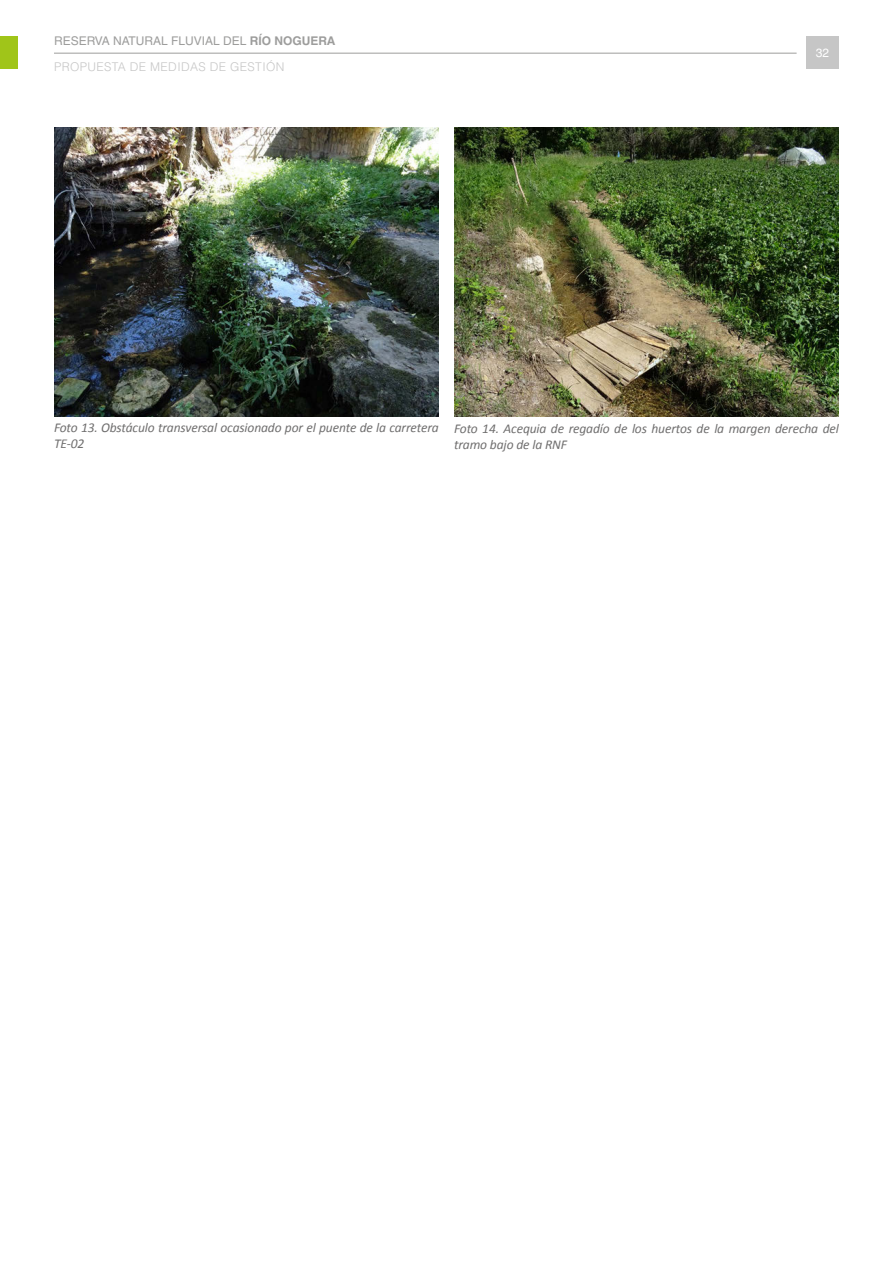
<style>
.page{position:relative;width:893px;height:1263px;background:#fff}
.page>*{position:absolute;margin:0;border:0;box-sizing:border-box;transform-origin:0 0}
.Pie{font:italic 13.5px/16.2px "Calibri";letter-spacing:-.01em;color:#706f6f}
.t1{font:300 12px/26px "Helvetica LT Std";letter-spacing:.03em;color:#c6c6c6}
.t2{font:12px "Helvetica LT Std";color:#fff}
.s1{font-weight:400;color:#9d9d9c}
.s2{font-weight:700;color:#9d9d9c}
</style>
<div class="page">
<hr style="left:54px;top:53px;width:743px;height:1px;background:#9d9d9c">
<div style="left:0;top:36px;width:18px;height:33px;background:#a0c519"></div>
<div style="left:806px;top:36px;width:33px;height:33px;background:#c6c6c6"></div>
<img style="left:54px;top:128px;width:385px;height:288px">
<img style="left:454px;top:128px;width:385px;height:288px">
<p class="t1" style="left:54px;top:27px;width:283px"><span class="s1">RESERVA NATURAL FLUVIAL DEL</span> <span class="s2">RÍO NOGUERA<br></span>PROPUESTA DE MEDIDAS DE GESTIÓN</p>
<p class="t2" style="left:816px;top:46px;width:15px">32</p>
<p class="Pie" style="left:54px;top:418px;width:386px">Foto 13. Obstáculo transversal ocasionado por el puente de la carretera<br>TE-02</p>
<p class="Pie" style="left:454px;top:420px;width:386px">Foto 14. Acequia de regadío de los huertos de la margen derecha del tramo bajo de la RNF</p>
</div>
